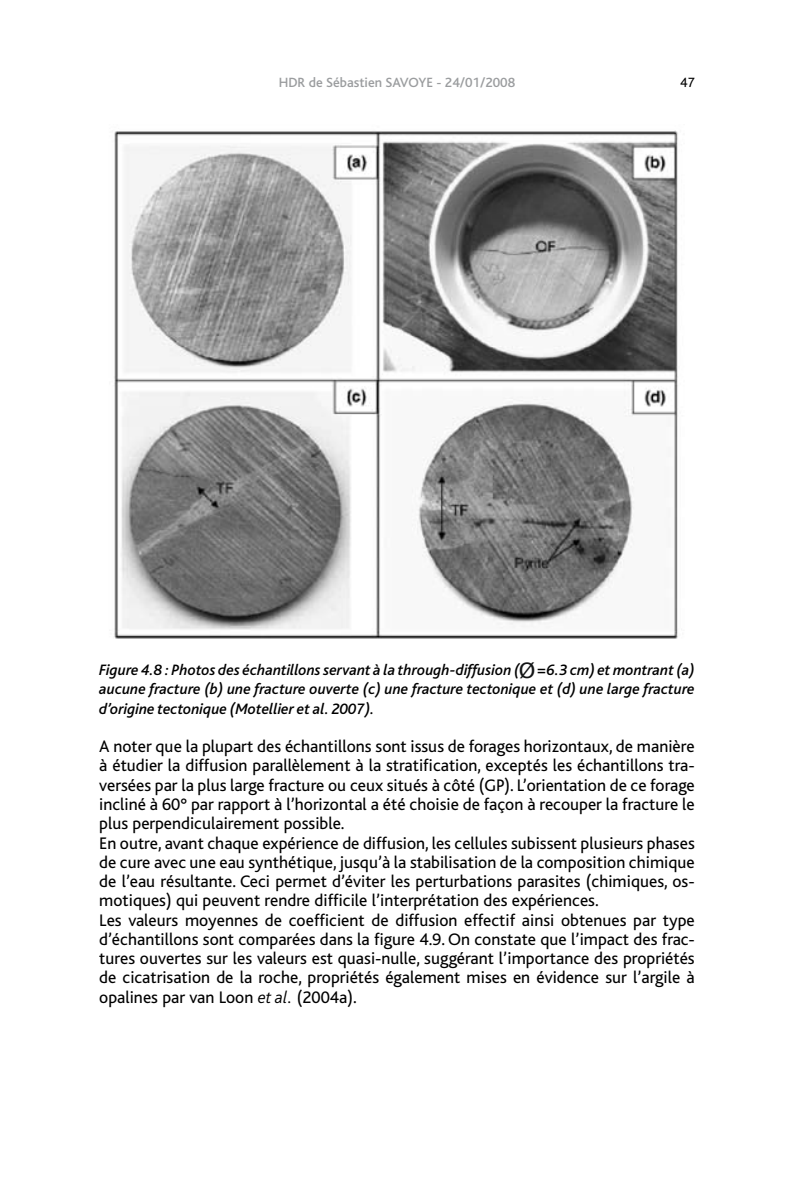
<style>
.page{position:relative;width:794px;height:1191px;background:#fff}
.page>*{position:absolute;margin:0;border:0;box-sizing:border-box;transform-origin:0 0}
.t1{font:17.5px/19.2px "Bliss";color:#000}
.t2{font:italic 500 15.75px/19.2px "Bliss";color:#000;text-align:justify}
.t3{font:500 14px "Bliss";color:#9b9d9f}
.t4{font:14px "Bliss";color:#000}
.s1{font-family:"Lucida Sans Unicode";font-weight:400;font-style:normal;font-size:21.35px;color:#131516}
.s2{font-weight:300;font-style:italic}
</style>
<div class="page">
<img style="left:114px;top:130px;width:564px;height:509px">
<p class="t3" style="left:279px;top:75px;width:238px">HDR de Sébastien SAVOYE - 24/01/2008</p>
<p class="t4" style="left:680px;top:76px;width:16px">47</p>
<p class="t2" style="left:99px;top:661px;width:597px">Figure 4.8 : Photos des échantillons servant à la through-diffusion (<span class="s1">Ø</span> =6.3 cm) et montrant (a) aucune fracture (b) une fracture ouverte (c) une fracture tectonique et (d) une large fracture d’origine tectonique (Motellier et al. 2007).</p>
<p class="t1" style="left:99px;top:737px;width:597px">A noter que la plupart des échantillons sont issus de forages horizontaux, de manière à étudier la diffusion parallèlement à la stratification, exceptés les échantillons tra&shy;versées par la plus large fracture ou ceux situés à côté (GP). L’orientation de ce forage incliné à 60° par rapport à l’horizontal a été choisie de façon à recouper la fracture le plus perpendiculairement possible.<br>En outre, avant chaque expérience de diffusion, les cellules subissent plusieurs phases de cure avec une eau synthétique, jusqu’à la stabilisation de la composition chimique de l’eau résultante. Ceci permet d’éviter les perturbations parasites (chimiques, os&shy;motiques) qui peuvent rendre difficile l’interprétation des expériences.<br>Les valeurs moyennes de coefficient de diffusion effectif ainsi obtenues par type d’échantillons sont comparées dans la figure 4.9. On constate que l’impact des frac&shy;tures ouvertes sur les valeurs est quasi-nulle, suggérant l’importance des propriétés de cicatrisation de la roche, propriétés également mises en évidence sur l’argile à opalines par van Loon <span class="s2">et al.</span> (2004a).</p>
</div>
